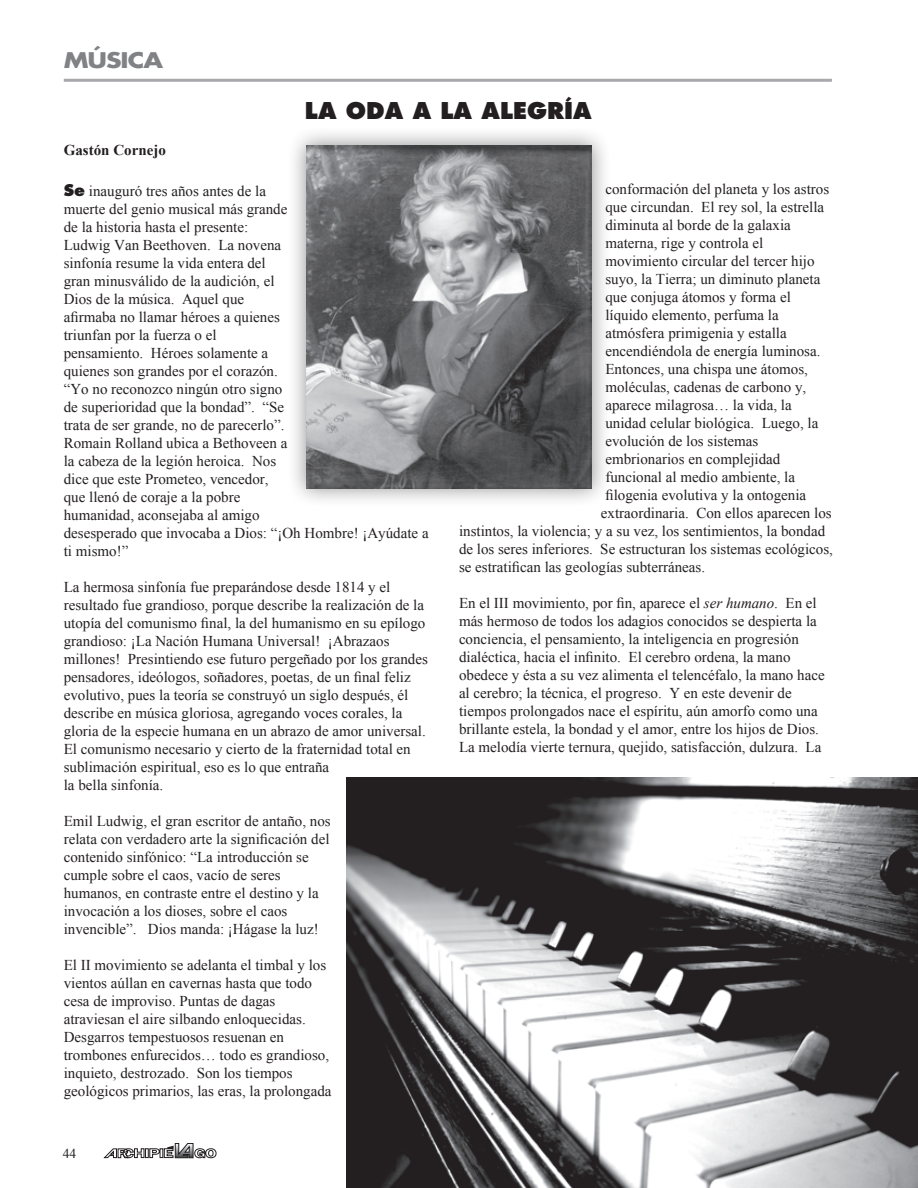
<style>
.page{position:relative;width:918px;height:1188px;background:#fff}
.page>*{position:absolute;margin:0;border:0;box-sizing:border-box;transform-origin:0 0}
.t1{font:800 22.5px "Futura";color:#231f20}
.t2{font:700 21px "Futura";letter-spacing:-.04em;color:#808285;scale:1.2 1}
.t3{font:15px/18px "Times New Roman";color:#231f20}
.t4{font:700 15px "Times New Roman";color:#231f20}
.t5{font:13.5px "Times New Roman";color:#231f20}
.s1{font-family:"Futura";font-weight:800;font-size:15.75px}
.s2{font-style:italic}
</style>
<div class="page">
<svg style="left:104px;top:1143px;width:112px;height:15px"></svg>
<hr style="left:64px;top:79px;width:768px;height:3px;background:#a8a9ad">
<div style="left:286px;top:125px;width:335px;height:391px;background:#231f20;opacity:.5"></div>
<img style="left:306px;top:145px;width:286px;height:344px">
<img style="left:347px;top:778px;width:571px;height:410px">
<h2 class="t2" style="left:64px;top:46px;width:84px">MÚSICA</h2>
<p class="t4" style="left:64px;top:139px;width:104px">Gastón Cornejo</p>
<h1 class="t1" style="left:305px;top:97px;width:288px">LA ODA A LA ALEGRÍA</h1>
<p class="t3" style="left:64px;top:182px;width:366px"><span class="s1">Se</span> inauguró tres años antes de la<br>muerte del genio musical más grande<br>de la historia hasta el presente:<br>Ludwig Van Beethoven. La novena<br>sinfonía resume la vida entera del<br>gran minusválido de la audición, el<br>Dios de la música. Aquel que<br>afirmaba no llamar héroes a quienes<br>triunfan por la fuerza o el<br>pensamiento. Héroes solamente a<br>quienes son grandes por el corazón.<br>“Yo no reconozco ningún otro signo<br>de superioridad que la bondad”. “Se<br>trata de ser grande, no de parecerlo”.<br>Romain Rolland ubica a Bethoveen a<br>la cabeza de la legión heroica. Nos<br>dice que este Prometeo, vencedor,<br>que llenó de coraje a la pobre<br>humanidad, aconsejaba al amigo<br>desesperado que invocaba a Dios: “¡Oh Hombre! ¡Ayúdate a ti mismo!”</p>
<p class="t3" style="left:64px;top:578px;width:366px">La hermosa sinfonía fue preparándose desde 1814 y el resultado fue grandioso, porque describe la realización de la utopía del comunismo final, la del humanismo en su epílogo grandioso: ¡La Nación Humana Universal! ¡Abrazaos millones! Presintiendo ese futuro pergeñado por los grandes pensadores, ideólogos, soñadores, poetas, de un final feliz evolutivo, pues la teoría se construyó un siglo después, él describe en música gloriosa, agregando voces corales, la gloria de la especie humana en un abrazo de amor universal.<br>El comunismo necesario y cierto de la fraternidad total en sublimación espiritual, eso es lo que entraña<br>la bella sinfonía.</p>
<p class="t3" style="left:64px;top:812px;width:269px">Emil Ludwig, el gran escritor de antaño, nos relata con verdadero arte la significación del contenido sinfónico: “La introducción se cumple sobre el caos, vacío de seres humanos, en contraste entre el destino y la invocación a los dioses, sobre el caos invencible”. Dios manda: ¡Hágase la luz!</p>
<p class="t3" style="left:64px;top:956px;width:269px">El II movimiento se adelanta el timbal y los vientos aúllan en cavernas hasta que todo cesa de improviso. Puntas de dagas atraviesan el aire silbando enloquecidas.<br>Desgarros tempestuosos resuenan en trombones enfurecidos… todo es grandioso, inquieto, destrozado. Son los tiempos geológicos primarios, las eras, la prolongada</p>
<p class="t5" style="left:63px;top:1144px;width:15px">44</p>
<p class="t3" style="left:605px;top:179px;width:225px">conformación del planeta y los astros</p>
<p class="t3" style="left:605px;top:197px;width:220px">que circundan. El rey sol, la estrella</p>
<p class="t3" style="left:605px;top:215px;width:187px">diminuta al borde de la galaxia</p>
<p class="t3" style="left:605px;top:233px;width:159px">materna, rige y controla el</p>
<p class="t3" style="left:605px;top:251px;width:211px">movimiento circular del tercer hijo</p>
<p class="t3" style="left:605px;top:269px;width:216px">suyo, la Tierra; un diminuto planeta</p>
<p class="t3" style="left:605px;top:287px;width:187px">que conjuga átomos y forma el</p>
<p class="t3" style="left:605px;top:305px;width:175px">líquido elemento, perfuma la</p>
<p class="t3" style="left:605px;top:323px;width:183px">atmósfera primigenia y estalla</p>
<p class="t3" style="left:605px;top:341px;width:216px">encendiéndola de energía luminosa.</p>
<p class="t3" style="left:605px;top:359px;width:204px">Entonces, una chispa une átomos,</p>
<p class="t3" style="left:605px;top:377px;width:202px">moléculas, cadenas de carbono y,</p>
<p class="t3" style="left:605px;top:395px;width:188px">aparece milagrosa… la vida, la</p>
<p class="t3" style="left:605px;top:413px;width:214px">unidad celular biológica. Luego, la</p>
<p class="t3" style="left:605px;top:431px;width:154px">evolución de los sistemas</p>
<p class="t3" style="left:605px;top:449px;width:176px">embrionarios en complejidad</p>
<p class="t3" style="left:605px;top:467px;width:191px">funcional al medio ambiente, la</p>
<p class="t3" style="left:605px;top:485px;width:202px">filogenia evolutiva y la ontogenia</p>
<p class="t3" style="left:601px;top:503px;width:232px">extraordinaria. Con ellos aparecen los</p>
<p class="t3" style="left:459px;top:521px;width:368px">instintos, la violencia; y a su vez, los sentimientos, la bondad</p>
<p class="t3" style="left:459px;top:539px;width:375px">de los seres inferiores. Se estructuran los sistemas ecológicos,</p>
<p class="t3" style="left:459px;top:557px;width:248px">se estratifican las geologías subterráneas.</p>
<p class="t3" style="left:459px;top:593px;width:367px">En el III movimiento, por fin, aparece el <span class="s2">ser humano</span>. En el más hermoso de todos los adagios conocidos se despierta la conciencia, el pensamiento, la inteligencia en progresión dialéctica, hacia el infinito. El cerebro ordena, la mano obedece y ésta a su vez alimenta el telencéfalo, la mano hace al cerebro; la técnica, el progreso. Y en este devenir de tiempos prolongados nace el espíritu, aún amorfo como una brillante estela, la bondad y el amor, entre los hijos de Dios.<br>La melodía vierte ternura, quejido, satisfacción, dulzura. La</p>
</div>
